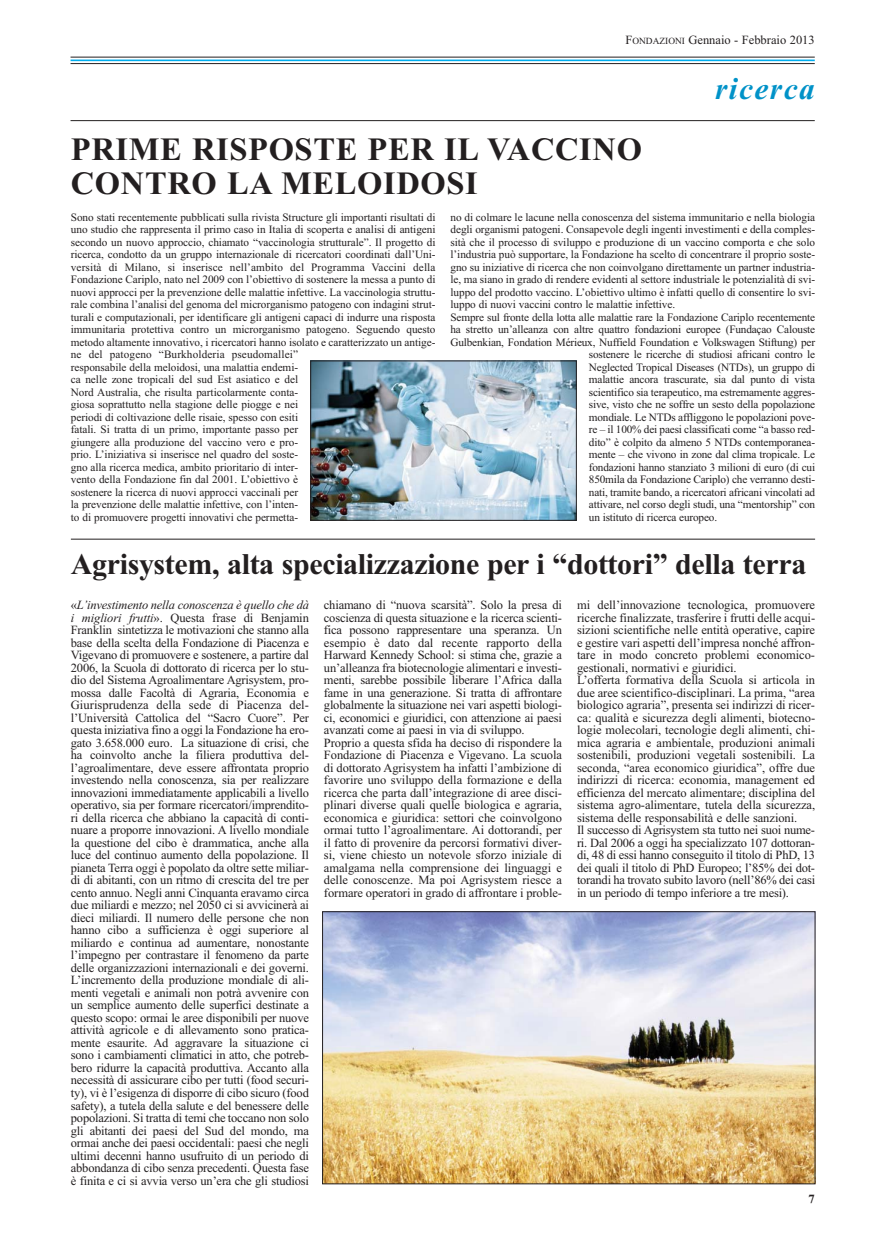
<style>
.page{position:relative;width:886px;height:1241px;background:#fff}
.page>*{position:absolute;margin:0;border:0;box-sizing:border-box;transform-origin:0 0}
.t1{font:700 32.5px/33.8px "Times New Roman";letter-spacing:.02em;color:#231f20}
.t2{font:italic 700 31.25px "Times New Roman";letter-spacing:.05em;color:#0092c8}
.t3{font:700 30px "Times New Roman";letter-spacing:-.01em;color:#231f20}
.t4{font:12.5px/12.5px "Times New Roman";letter-spacing:-.005em;color:#231f20}
.t5{font:700 12.5px "Times New Roman";color:#231f20}
.t6{font:11.25px/12.5px "Times New Roman";letter-spacing:-.005em;color:#231f20}
.s1{font-size:9.38px}
.s2{font-style:italic}
</style>
<div class="page">
<hr style="left:71px;top:60px;width:744px;height:1px;background:#00aeef">
<hr style="left:71px;top:57px;width:744px;height:1px;background:#231f20">
<hr style="left:71px;top:63px;width:744px;height:1px;background:#231f20">
<hr style="left:71px;top:120px;width:744px;height:1px;background:#231f20">
<img style="left:324px;top:913px;width:489px;height:268px">
<div style="left:322px;top:911px;width:493px;height:272px;border:1px solid #231f20"></div>
<hr style="left:71px;top:539px;width:744px;height:1px;background:#231f20">
<img style="left:313px;top:363px;width:261px;height:155px">
<p class="t4" style="left:625px;top:35px;width:191px">F<span class="s1">ONDAZIONI</span> Gennaio - Febbraio 2013</p>
<h1 class="t1" style="left:71px;top:136px;width:573px">PRIME RISPOSTE PER IL VACCINO<br>CONTRO LA MELOIDOSI</h1>
<h2 class="t2" style="left:715px;top:70px;width:101px">ricerca</h2>
<p class="t6" style="left:71px;top:211px;width:366px">Sono stati recentemente pubblicati sulla rivista Structure gli importanti risultati di uno studio che rappresenta il primo caso in Italia di scoperta e analisi di antigeni secondo un nuovo approccio, chiamato “vaccinologia strutturale”. Il progetto di ricerca, condotto da un gruppo internazionale di ricercatori coordinati dall’Uni - versità di Milano, si inserisce nell’ambito del Programma Vaccini della Fondazione Cariplo, nato nel 2009 con l’obiettivo di sostenere la messa a punto di nuovi approcci per la prevenzione delle malattie infettive. La vaccinologia struttu&shy;rale combina l’analisi del genoma del microrganismo patogeno con indagini strut&shy;turali e computazionali, per identificare gli antigeni capaci di indurre una risposta immunitaria protettiva contro un microrganismo patogeno. Seguendo questo metodo altamente innovativo, i ricercatori hanno isolato e caratterizzato un antige&shy;ne del patogeno “Burkholderia pseudomallei”<br>responsabile della meloidosi, una malattia endemi-<br>ca nelle zone tropicali del sud Est asiatico e del<br>Nord Australia, che risulta particolarmente conta-<br>giosa soprattutto nella stagione delle piogge e nei<br>periodi di coltivazione delle risaie, spesso con esiti<br>fatali. Si tratta di un primo, importante passo per<br>giungere alla produzione del vaccino vero e pro-<br>prio. L’iniziativa si inserisce nel quadro del soste-<br>gno alla ricerca medica, ambito prioritario di inter-<br>vento della Fondazione fin dal 2001. L’obiettivo è<br>sostenere la ricerca di nuovi approcci vaccinali per<br>la prevenzione delle malattie infettive, con l’inten-<br>to di promuovere progetti innovativi che permetta-</p>
<p class="t6" style="left:450px;top:211px;width:366px">no di colmare le lacune nella conoscenza del sistema immunitario e nella biologia</p>
<p class="t6" style="left:450px;top:224px;width:366px">degli organismi patogeni. Consapevole degli ingenti investimenti e della comples-</p>
<p class="t6" style="left:450px;top:236px;width:366px">sità che il processo di sviluppo e produzione di un vaccino comporta e che solo</p>
<p class="t6" style="left:450px;top:249px;width:366px">l’industria può supportare, la Fondazione ha scelto di concentrare il proprio soste-</p>
<p class="t6" style="left:450px;top:261px;width:366px">gno su iniziative di ricerca che non coinvolgano direttamente un partner industria-</p>
<p class="t6" style="left:450px;top:274px;width:366px">le, ma siano in grado di rendere evidenti al settore industriale le potenzialità di svi-</p>
<p class="t6" style="left:450px;top:286px;width:366px">luppo del prodotto vaccino. L’obiettivo ultimo è infatti quello di consentire lo svi-</p>
<p class="t6" style="left:450px;top:299px;width:226px">luppo di nuovi vaccini contro le malattie infettive.</p>
<p class="t6" style="left:450px;top:311px;width:366px">Sempre sul fronte della lotta alle malattie rare la Fondazione Cariplo recentemente</p>
<p class="t6" style="left:450px;top:324px;width:366px">ha stretto un’alleanza con altre quattro fondazioni europee (Fundaçao Calouste</p>
<p class="t6" style="left:450px;top:336px;width:366px">Gulbenkian, Fondation Mérieux, Nuffield Foundation e Volkswagen Stiftung) per</p>
<p class="t6" style="left:589px;top:349px;width:228px">sostenere le ricerche di studiosi africani contro le</p>
<p class="t6" style="left:589px;top:361px;width:228px">Neglected Tropical Diseases (NTDs), un gruppo di</p>
<p class="t6" style="left:589px;top:374px;width:228px">malattie ancora trascurate, sia dal punto di vista</p>
<p class="t6" style="left:589px;top:386px;width:228px">scientifico sia terapeutico, ma estremamente aggres-</p>
<p class="t6" style="left:589px;top:399px;width:228px">sive, visto che ne soffre un sesto della popolazione</p>
<p class="t6" style="left:589px;top:411px;width:228px">mondiale. Le NTDs affliggono le popolazioni pove-</p>
<p class="t6" style="left:589px;top:424px;width:228px">re – il 100% dei paesi classificati come “a basso red-</p>
<p class="t6" style="left:589px;top:436px;width:228px">dito” è colpito da almeno 5 NTDs contemporanea-</p>
<p class="t6" style="left:589px;top:449px;width:228px">mente – che vivono in zone dal clima tropicale. Le</p>
<p class="t6" style="left:589px;top:461px;width:228px">fondazioni hanno stanziato 3 milioni di euro (di cui</p>
<p class="t6" style="left:589px;top:474px;width:228px">850mila da Fondazione Cariplo) che verranno desti-</p>
<p class="t6" style="left:589px;top:486px;width:228px">nati, tramite bando, a ricercatori africani vincolati ad</p>
<p class="t6" style="left:589px;top:499px;width:228px">attivare, nel corso degli studi, una “mentorship” con</p>
<p class="t6" style="left:589px;top:511px;width:130px">un istituto di ricerca europeo.</p>
<h3 class="t3" style="left:71px;top:553px;width:737px">Agrisystem, alta specializzazione per i “dottori” della terra</h3>
<p class="t4" style="left:71px;top:600px;width:240px;text-align:justify">«<span class="s2">L’investimento nella conoscenza è quello che dà i migliori frutti</span>». Questa frase di Benjamin Franklin sintetizza le motivazioni che stanno alla base della scelta della Fondazione di Piacenza e Vigevano di promuovere e sostenere, a partire dal 2006, la Scuola di dottorato di ricerca per lo stu&shy;dio del Sistema Agroalimentare Agrisystem, pro&shy;mossa dalle Facoltà di Agraria, Economia e Giurisprudenza della sede di Piacenza del - l’Università Cattolica del “Sacro Cuore”. Per questa iniziativa fino a oggi la Fondazione ha ero&shy;gato 3.658.000 euro. La situazione di crisi, che ha coinvolto anche la filiera produttiva del&shy;l’agroalimentare, deve essere affrontata proprio investendo nella conoscenza, sia per realizzare innovazioni immediatamente applicabili a livello operativo, sia per formare ricercatori/imprendito&shy;ri della ricerca che abbiano la capacità di conti&shy;nuare a proporre innovazioni. A livello mondiale la questione del cibo è drammatica, anche alla luce del continuo aumento della popolazione. Il pianeta Terra oggi è popolato da oltre sette miliar&shy;di di abitanti, con un ritmo di crescita del tre per cento annuo. Negli anni Cinquanta eravamo circa due miliardi e mezzo; nel 2050 ci si avvicinerà ai dieci miliardi. Il numero delle persone che non hanno cibo a sufficienza è oggi superiore al miliardo e continua ad aumentare, nonostante l’impegno per contrastare il fenomeno da parte delle organizzazioni internazionali e dei governi.<br>L’incremento della produzione mondiale di ali&shy;menti vegetali e animali non potrà avvenire con un semplice aumento delle superfici destinate a questo scopo: ormai le aree disponibili per nuove attività agricole e di allevamento sono pratica&shy;mente esaurite. Ad aggravare la situazione ci sono i cambiamenti climatici in atto, che potreb&shy;bero ridurre la capacità produttiva. Accanto alla necessità di assicurare cibo per tutti (food securi&shy;ty), vi è l’esigenza di disporre di cibo sicuro (food safety), a tutela della salute e del benessere delle popolazioni. Si tratta di temi che toccano non solo gli abitanti dei paesi del Sud del mondo, ma ormai anche dei paesi occidentali: paesi che negli ultimi decenni hanno usufruito di un periodo di abbondanza di cibo senza precedenti. Questa fase è finita e ci si avvia verso un’era che gli studiosi</p>
<p class="t4" style="left:324px;top:599px;width:240px">chiamano di “nuova scarsità”. Solo la presa di coscienza di questa situazione e la ricerca scienti&shy;fica possono rappresentare una speranza. Un esempio è dato dal recente rapporto della Harward Kennedy School: si stima che, grazie a un’alleanza fra biotecnologie alimentari e investi&shy;menti, sarebbe possibile liberare l’Africa dalla fame in una generazione. Si tratta di affrontare globalmente la situazione nei vari aspetti biologi&shy;ci, economici e giuridici, con attenzione ai paesi avanzati come ai paesi in via di sviluppo.<br>Proprio a questa sfida ha deciso di rispondere la Fondazione di Piacenza e Vigevano. La scuola di dottorato Agrisystem ha infatti l’ambizione di favorire uno sviluppo della formazione e della ricerca che parta dall’integrazione di aree disci&shy;plinari diverse quali quelle biologica e agraria, economica e giuridica: settori che coinvolgono ormai tutto l’agroalimentare. Ai dottorandi, per il fatto di provenire da percorsi formativi diver&shy;si, viene chiesto un notevole sforzo iniziale di amalgama nella comprensione dei linguaggi e delle conoscenze. Ma poi Agrisystem riesce a formare operatori in grado di affrontare i proble-</p>
<p class="t4" style="left:577px;top:599px;width:240px">mi dell’innovazione tecnologica, promuovere ricerche finalizzate, trasferire i frutti delle acqui&shy;sizioni scientifiche nelle entità operative, capire e gestire vari aspetti dell’impresa nonché affron&shy;tare in modo concreto problemi economico&shy;gestionali, normativi e giuridici.<br>L’offerta formativa della Scuola si articola in due aree scientifico-disciplinari. La prima, “area biologico agraria”, presenta sei indirizzi di ricer&shy;ca: qualità e sicurezza degli alimenti, biotecno&shy;logie molecolari, tecnologie degli alimenti, chi&shy;mica agraria e ambientale, produzioni animali sostenibili, produzioni vegetali sostenibili. La seconda, “area economico giuridica”, offre due indirizzi di ricerca: economia, management ed efficienza del mercato alimentare; disciplina del sistema agro-alimentare, tutela della sicurezza, sistema delle responsabilità e delle sanzioni.<br>Il successo di Agrisystem sta tutto nei suoi nume&shy;ri. Dal 2006 a oggi ha specializzato 107 dottoran&shy;di, 48 di essi hanno conseguito il titolo di PhD, 13 dei quali il titolo di PhD Europeo; l’85% dei dot&shy;torandi ha trovato subito lavoro (nell’86% dei casi in un periodo di tempo inferiore a tre mesi).</p>
<p class="t5" style="left:808px;top:1194px;width:8px">7</p>
</div>
